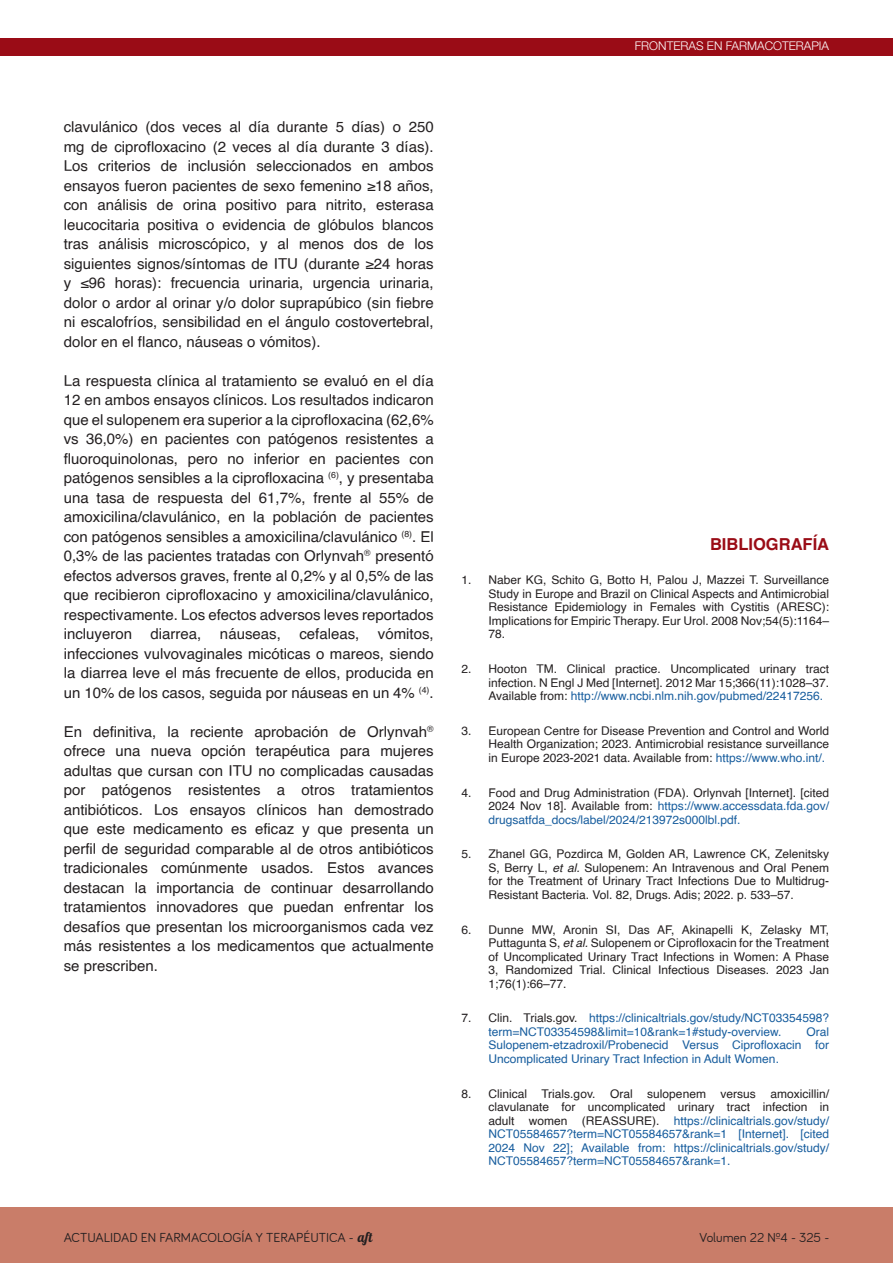
<style>
.page{position:relative;width:893px;height:1263px;background:#fff}
.page>*{position:absolute;margin:0;border:0;box-sizing:border-box;transform-origin:0 0}
.REFERENCIAS_BIBLIOGR{font:700 16.5px "Helvetica";color:#9a0c16}
.PÁRRAFO{font:15px/19.5px "Helvetica";color:#231f20;text-align:justify}
.NUMERACIÓN{font:13.5px "Bariol";color:#231f20}
.t1{font:12px/13.5px "Helvetica";color:#231f20;text-align:justify}
.t2{font:12px/13.5px "Helvetica";color:#175d9e;text-align:justify}
.t3{font:300 12px "Helvetica Neue";color:#fff}
.s1{color:#175d9e}
.s2{font-style:italic}
.s3{color:#231f20}
.s4{font-family:"Lobster 1.4"}
</style>
<div class="page">
<div style="left:0;top:1208px;width:893px;height:55px;background:#c97d69"></div>
<div style="left:0;top:38px;width:893px;height:17px;background:#9a0c16"></div>
<p class="t3" style="left:635px;top:38px;width:196px">FRONTERAS EN FARMACOTERAPIA</p>
<p class="PÁRRAFO" style="left:64px;top:117px;width:371px">clavulánico (dos veces al día durante 5 días) o 250 mg de ciprofloxacino (2 veces al día durante 3 días).<br>Los criterios de inclusión seleccionados en ambos ensayos fueron pacientes de sexo femenino ≥18 años, con análisis de orina positivo para nitrito, esterasa leucocitaria positiva o evidencia de glóbulos blancos tras análisis microscópico, y al menos dos de los siguientes signos/síntomas de ITU (durante ≥24 horas y ≤96 horas): frecuencia urinaria, urgencia urinaria, dolor o ardor al orinar y/o dolor suprapúbico (sin fiebre ni escalofríos, sensibilidad en el ángulo costovertebral, dolor en el flanco, náuseas o vómitos).</p>
<p class="PÁRRAFO" style="left:64px;top:371px;width:371px">La respuesta clínica al tratamiento se evaluó en el día 12 en ambos ensayos clínicos. Los resultados indicaron que el sulopenem era superior a la ciprofloxacina (62,6% vs 36,0%) en pacientes con patógenos resistentes a fluoroquinolonas, pero no inferior en pacientes con patógenos sensibles a la ciprofloxacina <sup>(6)</sup>, y presentaba una tasa de respuesta del 61,7%, frente al 55% de amoxicilina/clavulánico, en la población de pacientes con patógenos sensibles a amoxicilina/clavulánico <sup>(8)</sup>. El 0,3% de las pacientes tratadas con Orlynvah<sup>®</sup> presentó efectos adversos graves, frente al 0,2% y al 0,5% de las que recibieron ciprofloxacino y amoxicilina/clavulánico, respectivamente. Los efectos adversos leves reportados incluyeron diarrea, náuseas, cefaleas, vómitos, infecciones vulvovaginales micóticas o mareos, siendo la diarrea leve el más frecuente de ellos, producida en un 10% de los casos, seguida por náuseas en un 4% <sup>(4)</sup>.</p>
<p class="PÁRRAFO" style="left:64px;top:722px;width:371px">En definitiva, la reciente aprobación de Orlynvah<sup>® </sup>ofrece una nueva opción terapéutica para mujeres adultas que cursan con ITU no complicadas causadas por patógenos resistentes a otros tratamientos antibióticos. Los ensayos clínicos han demostrado que este medicamento es eficaz y que presenta un perfil de seguridad comparable al de otros antibióticos tradicionales comúnmente usados. Estos avances destacan la importancia de continuar desarrollando tratamientos innovadores que puedan enfrentar los desafíos que presentan los microorganismos cada vez más resistentes a los medicamentos que actualmente se prescriben.</p>
<p class="REFERENCIAS_BIBLIOGR" style="left:710px;top:530px;width:121px">BIBLIOGRAFÍA</p>
<p class="t1" style="left:488px;top:574px;width:342px;text-indent:-27px">1. Naber KG, Schito G, Botto H, Palou J, Mazzei T. Surveillance Study in Europe and Brazil on Clinical Aspects and Antimicrobial Resistance Epidemiology in Females with Cystitis (ARESC):<br>Implications for Empiric Therapy. Eur Urol. 2008 Nov;54(5):1164– 78.</p>
<p class="t1" style="left:488px;top:662px;width:342px;text-indent:-27px">2. Hooton TM. Clinical practice. Uncomplicated urinary tract infection. N Engl J Med [Internet]. 2012 Mar 15;366(11):1028–37.<br>Available from: <span class="s1">http://www.ncbi.nlm.nih.gov/pubmed/22417256.</span></p>
<p class="t1" style="left:488px;top:724px;width:342px;text-indent:-27px">3. European Centre for Disease Prevention and Control and World Health Organization; 2023. Antimicrobial resistance surveillance in Europe 2023-2021 data. Available from: <span class="s1">https://www.who.int/.</span></p>
<p class="t1" style="left:488px;top:786px;width:342px;text-indent:-27px">4. Food and Drug Administration (FDA). Orlynvah [Internet]. [cited 2024 Nov 18]. Available from: <span class="s1">https://www.accessdata.fda.gov/ drugsatfda_docs/label/2024/213972s000lbl.pdf.</span></p>
<p class="t1" style="left:488px;top:848px;width:342px;text-indent:-27px">5. Zhanel GG, Pozdirca M, Golden AR, Lawrence CK, Zelenitsky S, Berry L, <span class="s2">et al.</span> Sulopenem: An Intravenous and Oral Penem for the Treatment of Urinary Tract Infections Due to Multidrug-Resistant Bacteria. Vol. 82, Drugs. Adis; 2022. p. 533–57.</p>
<p class="t1" style="left:488px;top:923px;width:342px;text-indent:-27px">6. Dunne MW, Aronin SI, Das AF, Akinapelli K, Zelasky MT, Puttagunta S, <span class="s2">et al.</span> Sulopenem or Ciprofloxacin for the Treatment of Uncomplicated Urinary Tract Infections in Women: A Phase 3, Randomized Trial. Clinical Infectious Diseases. 2023 Jan 1;76(1):66–77.</p>
<p class="t2" style="left:488px;top:1012px;width:342px;text-indent:-27px"><span class="s3">7. Clin. Trials.gov.</span> https://clinicaltrials.gov/study/NCT03354598? term=NCT03354598&amp;limit=10&amp;rank=1#study-overview.</p>
<p class="t2" style="left:488px;top:1025px;width:342px;text-indent:318px">Oral Sulopenem-etzadroxil/Probenecid Versus Ciprofloxacin for Uncomplicated Urinary Tract Infection in Adult Women.</p>
<p class="t2" style="left:488px;top:1087px;width:342px;text-indent:-27px"><span class="s3">8. Clinical Trials.gov. Oral sulopenem versus amoxicillin/ clavulanate for uncomplicated urinary tract infection in adult women (REASSURE).</span> https://clinicaltrials.gov/study/ NCT05584657?term=NCT05584657&amp;rank=1 [Internet]. [cited 2024 Nov 22]; Available from: https://clinicaltrials.gov/study/ NCT05584657?term=NCT05584657&amp;rank=1.</p>
<p class="NUMERACIÓN" style="left:64px;top:1229px;width:310px">ACTUALIDAD EN FARMACOLOGÍA Y TERAPÉUTICA - <span class="s4">aft</span></p>
<p class="NUMERACIÓN" style="left:699px;top:1230px;width:131px">Volumen 22 Nº4 - 325 -</p>
</div>
